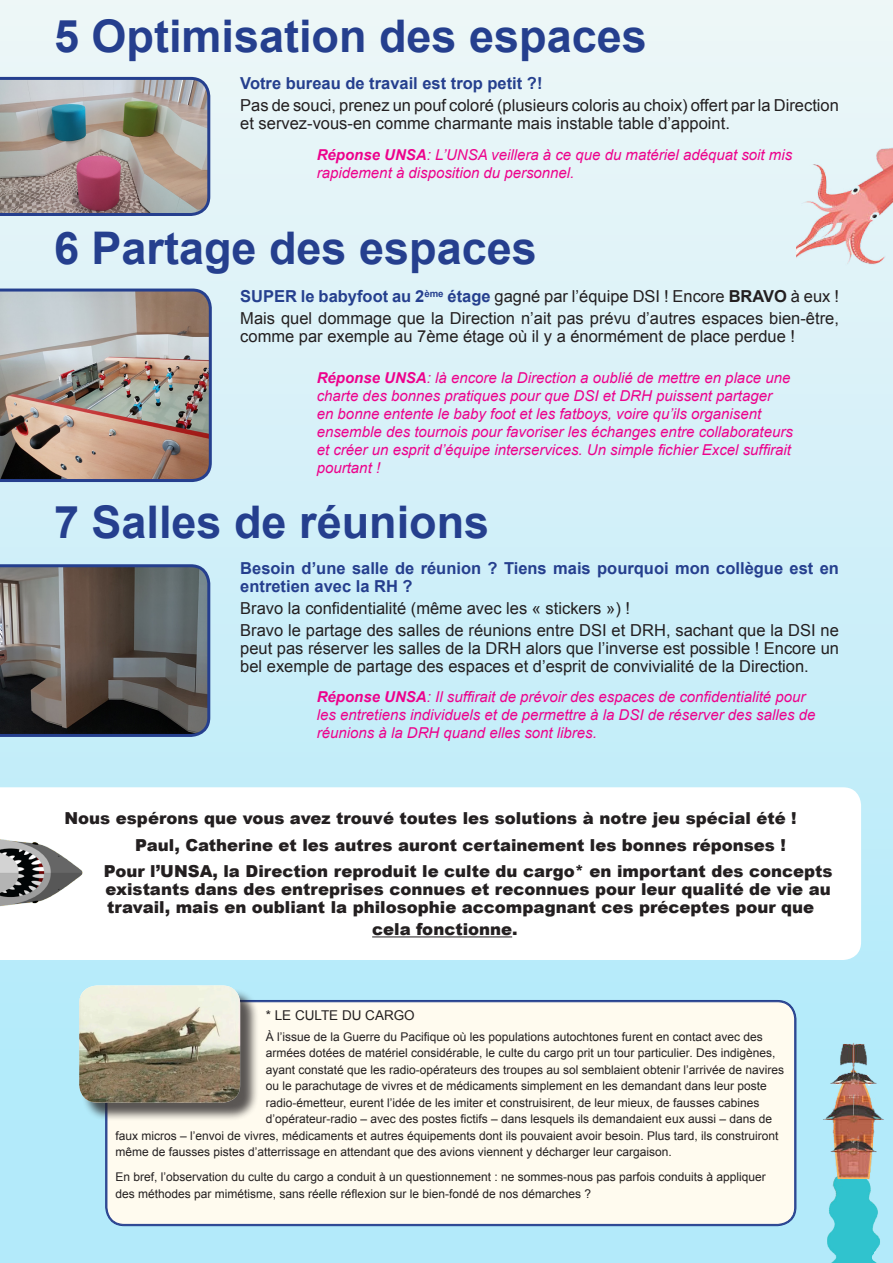
<style>
.page{position:relative;width:893px;height:1263px;background:#fff}
.page>*{position:absolute;margin:0;border:0;box-sizing:border-box;transform-origin:0 0}
.t1{font:700 45px "Arial";color:#253f8e}
.texte{font:16.5px/18px "Arial";color:#231f20}
.t2{font:900 16.5px/18px "Arial";color:#231f20;text-align:justify}
.texte-2{font:700 16.5px/18px "Arial";color:#253f8e}
.reponse{font:italic 15px/18px "Arial";color:#ed028c}
.t3{font:13.5px "Arial";color:#231f20}
.t4{font:12px/16.5px "Arial";color:#231f20}
.s1{font-weight:700}
.s2{font-weight:700;color:#253f8e}
</style>
<div class="page">
<div style="left:0;top:0;width:893px;height:1263px;background:linear-gradient(to bottom,#edf6f8,#aae7fa)"></div>
<img style="left:813px;top:1195px;width:72px;height:68px">
<svg style="left:0;top:787px;width:861px;height:173px"></svg>
<hr style="left:372px;top:936px;width:140px;height:1px;background:#231f20">
<div style="left:106px;top:1001px;width:689px;height:224px;background:#fffbef;border-radius:18px"></div>
<div style="left:81px;top:988px;width:178px;height:133px;background:#231f20;opacity:.75"></div>
<img style="left:79px;top:985px;width:161px;height:117px">
<svg style="left:0;top:77px;width:210px;height:139px;background:#9f9797"></svg>
<img style="left:0;top:289px;width:212px;height:193px">
<svg style="left:0;top:564px;width:210px;height:173px;background:#595758"></svg>
<img style="left:794px;top:1031px;width:99px;height:164px">
<img style="left:796px;top:144px;width:97px;height:121px">
<img style="left:0;top:831px;width:106px;height:82px">
<p class="t1" style="left:54px;top:7px;width:594px">5 Optimisation des espaces</p>
<p class="texte-2" style="left:240px;top:75px;width:304px">Votre bureau de travail est trop petit ?!</p>
<p class="texte" style="left:240px;top:97px;width:600px">Pas de souci, prenez un pouf coloré (plusieurs coloris au choix) offert par la Direction et servez-vous-en comme charmante mais instable table d’appoint.</p>
<p class="reponse" style="left:317px;top:146px;width:477px"><span class="s1">Réponse UNSA</span>: L’UNSA veillera à ce que du matériel adéquat soit mis rapidement à disposition du personnel.</p>
<p class="t1" style="left:54px;top:219px;width:484px">6 Partage des espaces</p>
<p class="texte" style="left:240px;top:287px;width:600px"><span class="s2">SUPER le babyfoot au 2</span><sup>ème</sup> <span class="s2">étage</span> gagné par l’équipe DSI ! Encore <span class="s1">BRAVO</span> à eux !</p>
<p class="texte" style="left:240px;top:310px;width:600px">Mais quel dommage que la Direction n’ait pas prévu d’autres espaces bien-être, comme par exemple au 7ème étage où il y a énormément de place perdue !</p>
<p class="reponse" style="left:317px;top:369px;width:478px"><span class="s1">Réponse UNSA</span>: là encore la Direction a oublié de mettre en place une charte des bonnes pratiques pour que DSI et DRH puissent partager<br>en bonne entente le baby foot et les fatboys, voire qu’ils organisent ensemble des tournois pour favoriser les échanges entre collaborateurs et créer un esprit d’équipe interservices. Un simple fichier Excel suffirait pourtant !</p>
<p class="t1" style="left:54px;top:492px;width:437px">7 Salles de réunions</p>
<p class="texte-2" style="left:240px;top:559px;width:600px">Besoin d’une salle de réunion ? Tiens mais pourquoi mon collègue est en entretien avec la RH ?</p>
<p class="texte" style="left:240px;top:599px;width:391px">Bravo la confidentialité (même avec les « stickers ») !</p>
<p class="texte" style="left:240px;top:622px;width:600px;text-align:justify">Bravo le partage des salles de réunions entre DSI et DRH, sachant que la DSI ne peut pas réserver les salles de la DRH alors que l’inverse est possible ! Encore un bel exemple de partage des espaces et d’esprit de convivialité de la Direction.</p>
<p class="reponse" style="left:317px;top:688px;width:500px"><span class="s1">Réponse UNSA</span>: Il suffirait de prévoir des espaces de confidentialité pour les entretiens individuels et de permettre à la DSI de réserver des salles de réunions à la DRH quand elles sont libres.</p>
<p class="t2" style="left:65px;top:809px;width:734px">Nous espérons que vous avez trouvé toutes les solutions à notre jeu spécial été !</p>
<p class="t2" style="left:135px;top:835px;width:652px">Paul, Catherine et les autres auront certainement les bonnes réponses !</p>
<p class="t2" style="left:104px;top:862px;width:730px">Pour l’UNSA, la Direction reproduit le culte du cargo* en important des concepts existants dans des entreprises connues et reconnues pour leur qualité de vie au travail, mais en oubliant la philosophie accompagnant ces préceptes pour que</p>
<p class="t2" style="left:372px;top:919px;width:147px">cela fonctionne.</p>
<p class="t3" style="left:266px;top:1006px;width:151px">* LE CULTE DU CARGO</p>
<p class="t4" style="left:266px;top:1028px;width:498px">À l’issue de la Guerre du Pacifique où les populations autochtones furent en contact avec des</p>
<p class="t4" style="left:266px;top:1045px;width:511px">armées dotées de matériel considérable, le culte du cargo prit un tour particulier. Des indigènes,</p>
<p class="t4" style="left:266px;top:1061px;width:520px">ayant constaté que les radio-opérateurs des troupes au sol semblaient obtenir l’arrivée de navires</p>
<p class="t4" style="left:266px;top:1078px;width:502px">ou le parachutage de vivres et de médicaments simplement en les demandant dans leur poste</p>
<p class="t4" style="left:266px;top:1094px;width:495px">radio-émetteur, eurent l’idée de les imiter et construisirent, de leur mieux, de fausses cabines</p>
<p class="t4" style="left:266px;top:1111px;width:508px">d’opérateur-radio – avec des postes fictifs – dans lesquels ils demandaient eux aussi – dans de</p>
<p class="t4" style="left:116px;top:1127px;width:664px">faux micros – l’envoi de vivres, médicaments et autres équipements dont ils pouvaient avoir besoin. Plus tard, ils construiront</p>
<p class="t4" style="left:116px;top:1144px;width:558px">même de fausses pistes d’atterrissage en attendant que des avions viennent y décharger leur cargaison.</p>
<p class="t4" style="left:116px;top:1169px;width:652px">En bref, l’observation du culte du cargo a conduit à un questionnement : ne sommes-nous pas parfois conduits à appliquer des méthodes par mimétisme, sans réelle réflexion sur le bien-fondé de nos démarches ?</p>
</div>
